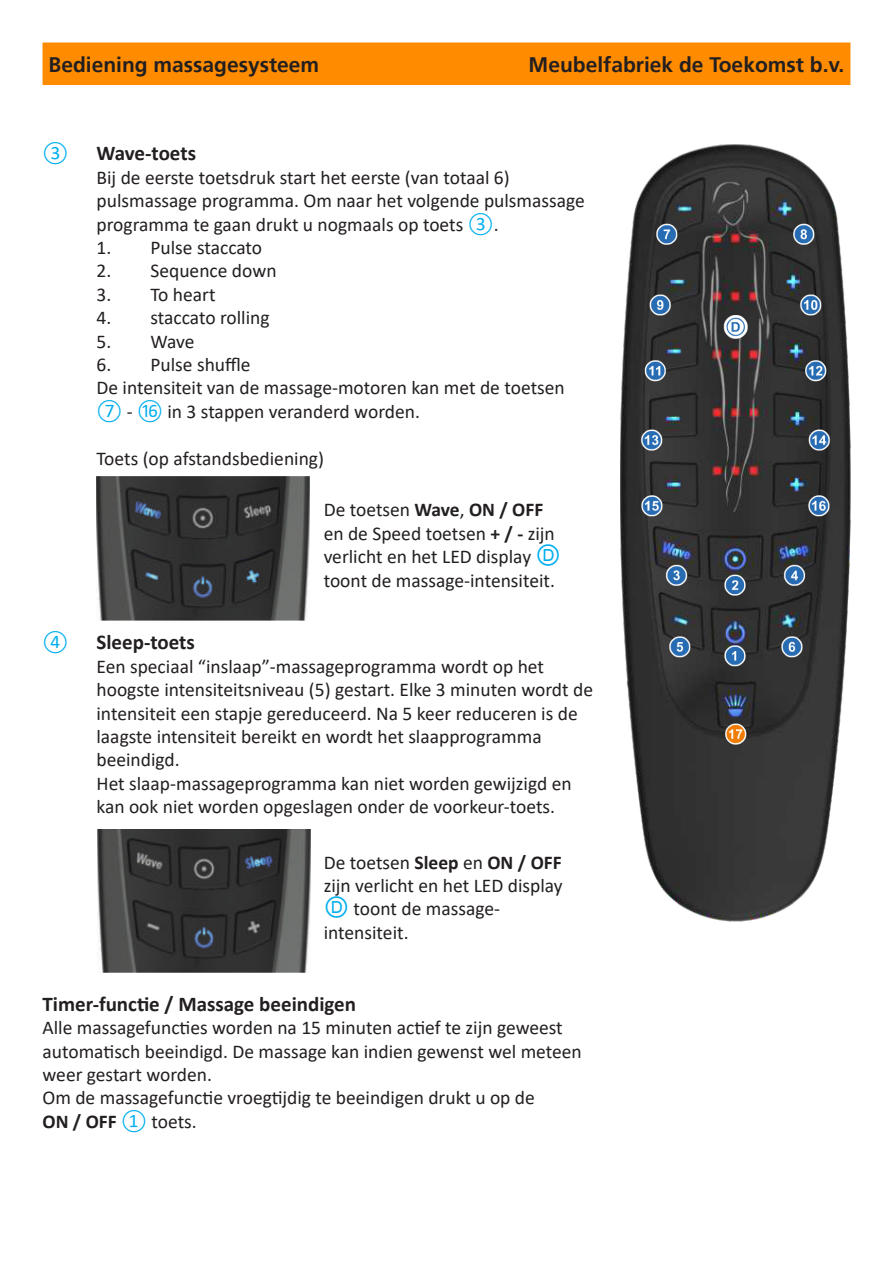
<style>
.page{position:relative;width:893px;height:1263px;background:#fff}
.page>*{position:absolute;margin:0;border:0;box-sizing:border-box;transform-origin:0 0}
.t1{font:700 21px "Calibri";color:#231f20}
.t2{font:700 21px "Frutiger";color:#231f20}
.t3{font:19.5px/23.4px "Calibri";color:#231f20}
.t4{font:700 19.5px "Calibri";color:#231f20}
.t5{font:19.5px "Calibri";color:#00aeef}
.s1{color:#00aeef}
.s2{font-weight:700}
.s3{font-family:"Arial Unicode MS";font-size:25.5px;color:#00aeef}
.s4{font-weight:400;color:#00aeef}
.s5{font-weight:400}
</style>
<div class="page">
<div style="left:43px;top:43px;width:807px;height:42px;background:#ff8c00"></div>
<img style="left:621px;top:145px;width:229px;height:776px">
<img style="left:97px;top:476px;width:212px;height:144px">
<img style="left:98px;top:829px;width:212px;height:143px">
<p class="t2" style="left:49px;top:52px;width:272px">Bediening massagesysteem</p>
<p class="t2" style="left:529px;top:52px;width:317px">Meubelfabriek de Toekomst b.v.</p>
<p class="t5" style="left:43px;top:140px;width:27px">③</p>
<p class="t1" style="left:97px;top:138px;width:101px">Wave-toets</p>
<p class="t3" style="left:97px;top:165px;width:415px">Bij de eerste toetsdruk start het eerste (van totaal 6)</p>
<p class="t3" style="left:97px;top:188px;width:490px">pulsmassage programma. Om naar het volgende pulsmassage programma te gaan drukt u nogmaals op toets <span class="s1">③</span>.</p>
<p class="t3" style="left:97px;top:235px;width:167px">1. Pulse staccato</p>
<p class="t3" style="left:97px;top:259px;width:182px">2. Sequence down</p>
<p class="t3" style="left:97px;top:282px;width:121px">3. To heart</p>
<p class="t3" style="left:97px;top:305px;width:175px">4. staccato rolling</p>
<p class="t3" style="left:97px;top:329px;width:100px">5. Wave</p>
<p class="t3" style="left:97px;top:352px;width:156px">6. Pulse shuffle</p>
<p class="t3" style="left:97px;top:376px;width:470px">De intensiteit van de massage-motoren kan met de toetsen</p>
<p class="t3" style="left:97px;top:399px;width:325px"><span class="s1">⑦</span> - <span class="s1">⑯</span> in 3 stappen veranderd worden.</p>
<p class="t3" style="left:97px;top:446px;width:229px">Toets (op afstandsbediening)</p>
<p class="t3" style="left:324px;top:498px;width:239px">De toetsen <span class="s2">Wave</span>, <span class="s2">ON / OFF </span>en de Speed toetsen <span class="s2">+ / -</span> zijn verlicht en het LED display <span class="s3">Ⓓ </span>toont de massage-intensiteit.</p>
<p class="t5" style="left:43px;top:629px;width:27px">④</p>
<p class="t1" style="left:97px;top:627px;width:100px">Sleep-toets</p>
<p class="t3" style="left:97px;top:654px;width:449px">Een speciaal “inslaap”-massageprogramma wordt op het</p>
<p class="t3" style="left:97px;top:677px;width:498px">hoogste intensiteitsniveau (5) gestart. Elke 3 minuten wordt de</p>
<p class="t3" style="left:97px;top:701px;width:483px">intensiteit een stapje gereduceerd. Na 5 keer reduceren is de laagste intensiteit bereikt en wordt het slaapprogramma</p>
<p class="t3" style="left:97px;top:748px;width:85px">beeindigd.</p>
<p class="t3" style="left:97px;top:771px;width:477px">Het slaap-massageprogramma kan niet worden gewijzigd en kan ook niet worden opgeslagen onder de voorkeur-toets.</p>
<p class="t3" style="left:324px;top:850px;width:240px;text-align:justify">De toetsen <span class="s2">Sleep</span> en <span class="s2">ON / OFF </span>zijn verlicht en het LED display <span class="s3">Ⓓ</span> toont de massage-</p>
<p class="t3" style="left:324px;top:920px;width:86px">intensiteit.</p>
<p class="t1" style="left:43px;top:989px;width:315px">Timer-functie / Massage beeindigen</p>
<p class="t3" style="left:43px;top:1015px;width:541px">Alle massagefuncties worden na 15 minuten actief te zijn geweest automatisch beeindigd. De massage kan indien gewenst wel meteen weer gestart worden.</p>
<p class="t3" style="left:43px;top:1086px;width:494px">Om de massagefunctie vroegtijdig te beeindigen drukt u op de</p>
<p class="t4" style="left:43px;top:1107px;width:156px">ON / OFF <span class="s4">①</span> <span class="s5">toets.</span></p>
</div>
